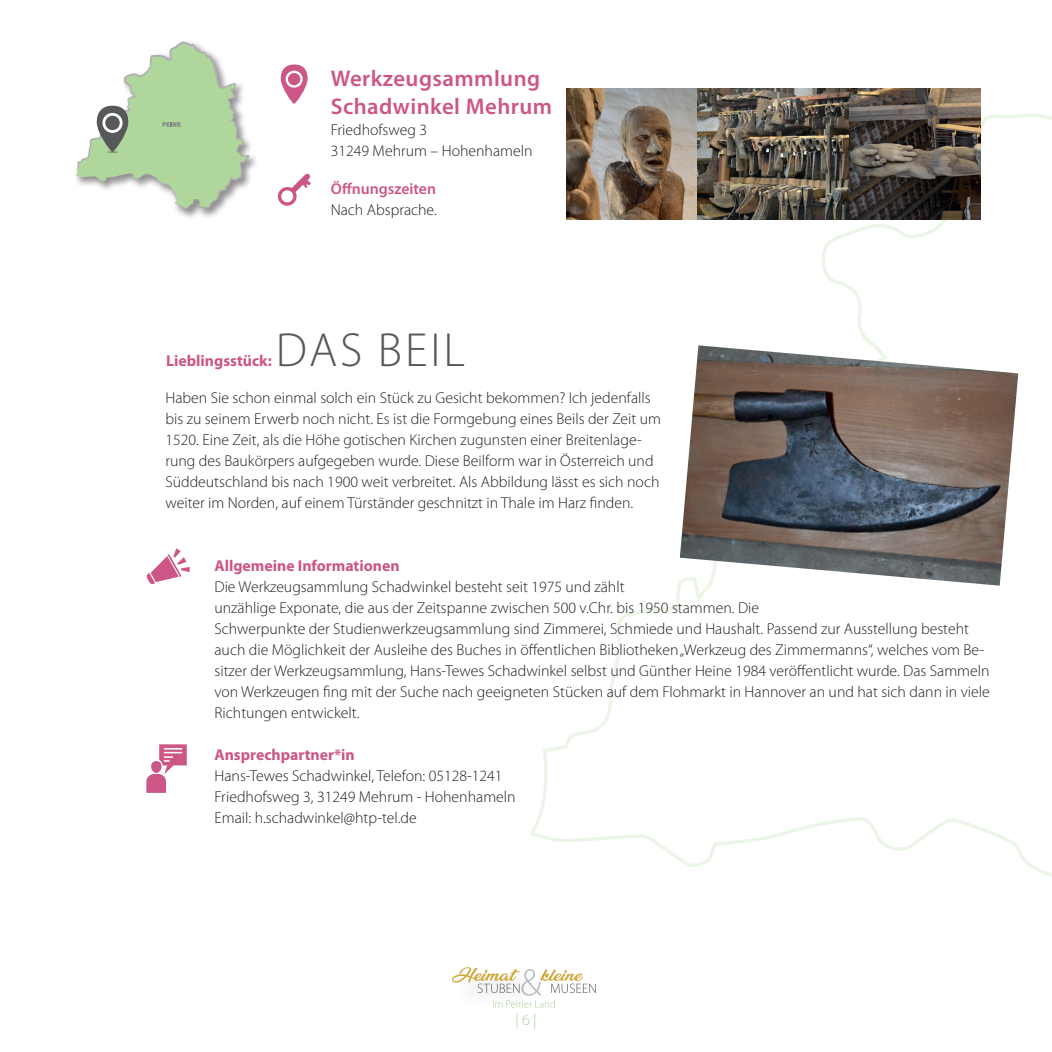
<style>
.page{position:relative;width:1052px;height:1052px;background:#fff}
.page>*{position:absolute;margin:0;border:0;box-sizing:border-box;transform-origin:0 0}
.t1{font:300 48.12px "Myriad Pro";letter-spacing:.06em;color:#57585a}
.t2{font:600 22.75px/28px "Myriad Pro";letter-spacing:.02em;color:#cc5686}
.t3{font:300 15.75px/21px "Myriad Pro";color:#231f20}
.t4{font:700 15.75px "Myriad Pro";color:#cc5686}
.t5{font:600 15.75px "Myriad Pro";color:#cc5686}
.t6{font:300 15.75px "Myriad Pro";color:#aad59b}
</style>
<div class="page">
<svg style="left:531px;top:88px;width:521px;height:920px"></svg>
<img style="left:566px;top:88px;width:414px;height:132px">
<img style="left:680px;top:345px;width:338px;height:240px">
<svg style="left:146px;top:548px;width:44px;height:36px"></svg>
<svg style="left:146px;top:744px;width:41px;height:49px"></svg>
<div style="left:151px;top:761px;width:10px;height:12px;background:#cc5686;border-radius:50%"></div>
<img style="left:176px;top:142px;width:80px;height:76px">
<svg style="left:75px;top:41px;width:174px;height:168px"></svg>
<svg style="left:281px;top:64px;width:27px;height:40px"></svg>
<svg style="left:278px;top:173px;width:33px;height:33px"></svg>
<div style="left:449px;top:964px;width:96px;height:46px;background:#fff"></div>
<svg style="left:452px;top:967px;width:144px;height:40px"></svg>
<h2 class="t2" style="left:331px;top:64px;width:223px">Werkzeugsammlung<br>Schadwinkel Mehrum</h2>
<p class="t3" style="left:331px;top:119px;width:203px">Friedhofsweg 3<br>31249 Mehrum – Hohenhameln</p>
<p class="t5" style="left:331px;top:180px;width:107px">Öffnungszeiten</p>
<p class="t3" style="left:331px;top:200px;width:108px">Nach Absprache.</p>
<p class="t4" style="left:166px;top:352px;width:107px">Lieblingsstück:</p>
<h1 class="t1" style="left:276px;top:323px;width:191px">DAS BEIL</h1>
<p class="t3" style="left:165px;top:387px;width:497px">Haben Sie schon einmal solch ein Stück zu Gesicht bekommen? Ich jedenfalls bis zu seinem Erwerb noch nicht. Es ist die Formgebung eines Beils der Zeit um 1520. Eine Zeit, als die Höhe gotischen Kirchen zugunsten einer Breitenlage&shy;rung des Baukörpers aufgegeben wurde. Diese Beilform war in Österreich und Süddeutschland bis nach 1900 weit verbreitet. Als Abbildung lässt es sich noch weiter im Norden, auf einem Türständer geschnitzt in Thale im Harz finden.</p>
<p class="t4" style="left:214px;top:556px;width:187px">Allgemeine Informationen</p>
<p class="t3" style="left:214px;top:576px;width:777px">Die Werkzeugsammlung Schadwinkel besteht seit 1975 und zählt<br>unzählige Exponate, die aus der Zeitspanne zwischen 500 v.Chr. bis 1950 stammen. Die<br>Schwerpunkte der Studienwerkzeugsammlung sind Zimmerei, Schmiede und Haushalt. Passend zur Ausstellung besteht auch die Möglichkeit der Ausleihe des Buches in öffentlichen Bibliotheken „Werkzeug des Zimmermanns“, welches vom Be&shy;sitzer der Werkzeugsammlung, Hans-Tewes Schadwinkel selbst und Günther Heine 1984 veröffentlicht wurde. Das Sammeln von Werkzeugen fing mit der Suche nach geeigneten Stücken auf dem Flohmarkt in Hannover an und hat sich dann in viele Richtungen entwickelt.</p>
<p class="t4" style="left:214px;top:745px;width:142px">Ansprechpartner*in</p>
<p class="t3" style="left:214px;top:765px;width:303px">Hans-Tewes Schadwinkel, Telefon: 05128-1241<br>Friedhofsweg 3, 31249 Mehrum - Hohenhameln<br>Email: h.schadwinkel@htp-tel.de</p>
<p class="t6" style="left:515px;top:1011px;width:23px">| 6 |</p>
</div>
